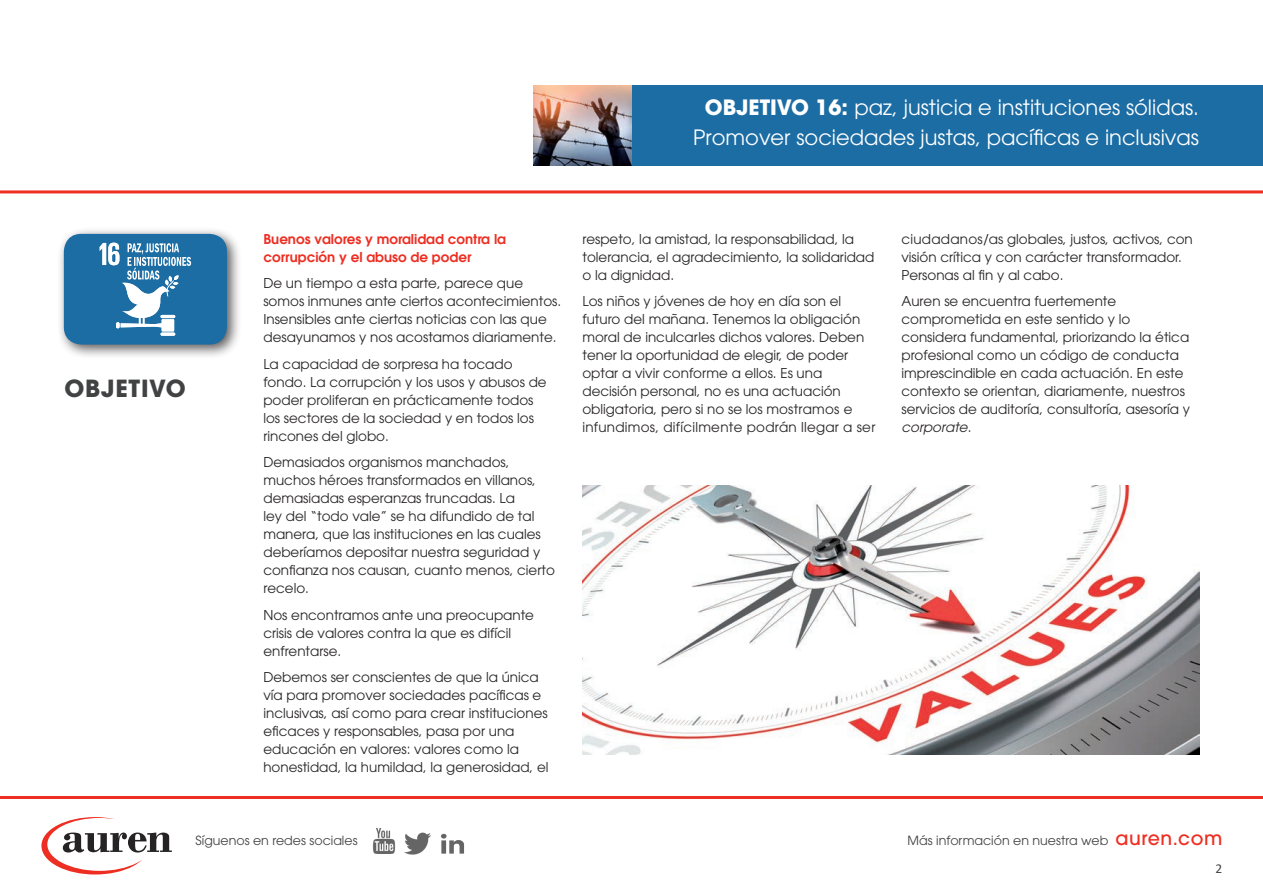
<style>
.page{position:relative;width:1263px;height:893px;background:#fff}
.page>*{position:absolute;margin:0;border:0;box-sizing:border-box;transform-origin:0 0}
.t1{font:700 23.55px "ITC Avant Garde Pro";letter-spacing:.03em;color:#414243}
.t2{font:700 23.4px "ITC Avant Garde Pro";letter-spacing:.06em;color:#fff}
.t3{font:21px/30px "ITC Avant Garde Pro";color:#fff;text-align:center}
.t4{font:13.5px/18px "ITC Avant Garde Pro";color:#262324}
.t5{font:600 13.5px/18px "ITC Avant Garde Pro";color:#ee2e22}
.t6{font:13.5px "Calibri";color:#414243}
.t7{font:12.6px "ITC Avant Garde Pro";color:#414243}
.s1{font-weight:700}
.s2{font-style:italic}
.s3{font-weight:500;font-size:18.9px;color:#ee2e22}
</style>
<div class="page">
<hr style="left:0;top:796px;width:1263px;height:3px;background:#ee2e22">
<hr style="left:0;top:190px;width:1263px;height:3px;background:#ee2e22">
<svg style="left:41px;top:817px;width:131px;height:57px"></svg>
<div style="left:631px;top:85px;width:632px;height:81px;background:#1c6da4"></div>
<img style="left:533px;top:85px;width:99px;height:81px">
<div style="left:57px;top:227px;width:186px;height:133px;background:#231f20;opacity:.75"></div>
<div style="left:64px;top:234px;width:163px;height:111px;background:#1c6da4;border-radius:17px"></div>
<hr style="left:161px;top:333px;width:14px;height:3px;background:#fff;border-radius:2px">
<svg style="left:100px;top:243px;width:91px;height:88px"></svg>
<img style="left:582px;top:485px;width:617px;height:270px">
<h3 class="t3" style="left:693px;top:92px;width:507px"><span class="s1">OBJETIVO 16:</span> paz, justicia e instituciones sólidas.<br>Promover sociedades justas, pacíficas e inclusivas</h3>
<h2 class="t2" style="left:1036px;top:116px;width:91px">ÍNDICE</h2>
<h1 class="t1" style="left:65px;top:372px;width:123px">OBJETIVO</h1>
<p class="t5" style="left:263px;top:230px;width:244px">Buenos valores y moralidad contra la corrupción y el abuso de poder</p>
<p class="t4" style="left:263px;top:274px;width:299px">De un tiempo a esta parte, parece que somos inmunes ante ciertos acontecimientos.<br>Insensibles ante ciertas noticias con las que desayunamos y nos acostamos diariamente.</p>
<p class="t4" style="left:263px;top:355px;width:285px">La capacidad de sorpresa ha tocado fondo. La corrupción y los usos y abusos de poder proliferan en prácticamente todos los sectores de la sociedad y en todos los rincones del globo.</p>
<p class="t4" style="left:263px;top:453px;width:293px">Demasiados organismos manchados, muchos héroes transformados en villanos, demasiadas esperanzas truncadas. La<br>ley del “todo vale” se ha difundido de tal manera, que las instituciones en las cuales deberíamos depositar nuestra seguridad y confianza nos causan, cuanto menos, cierto recelo.</p>
<p class="t4" style="left:263px;top:606px;width:272px">Nos encontramos ante una preocupante crisis de valores contra la que es difícil enfrentarse.</p>
<p class="t4" style="left:263px;top:668px;width:287px">Debemos ser conscientes de que la única vía para promover sociedades pacíficas e inclusivas, así como para crear instituciones eficaces y responsables, pasa por una educación en valores: valores como la honestidad, la humildad, la generosidad, el</p>
<p class="t4" style="left:582px;top:230px;width:293px">respeto, la amistad, la responsabilidad, la tolerancia, el agradecimiento, la solidaridad o la dignidad.</p>
<p class="t4" style="left:582px;top:292px;width:294px">Los niños y jóvenes de hoy en día son el futuro del mañana. Tenemos la obligación moral de inculcarles dichos valores. Deben tener la oportunidad de elegir, de poder optar a vivir conforme a ellos. Es una decisión personal, no es una actuación obligatoria, pero si no se los mostramos e infundimos, difícilmente podrán llegar a ser</p>
<p class="t4" style="left:901px;top:230px;width:293px">ciudadanos/as globales, justos, activos, con visión crítica y con carácter transformador.<br>Personas al fin y al cabo.</p>
<p class="t4" style="left:901px;top:292px;width:290px">Auren se encuentra fuertemente comprometida en este sentido y lo considera fundamental, priorizando la ética profesional como un código de conducta imprescindible en cada actuación. En este contexto se orientan, diariamente, nuestros servicios de auditoría, consultoría, asesoría y <span class="s2">corporate</span>.</p>
<p class="t7" style="left:196px;top:833px;width:163px">Síguenos en redes sociales</p>
<p class="t7" style="left:907px;top:833px;width:316px">Más información en nuestra web <span class="s3">auren.com</span></p>
<p class="t6" style="left:1215px;top:859px;width:8px">2</p>
</div>
